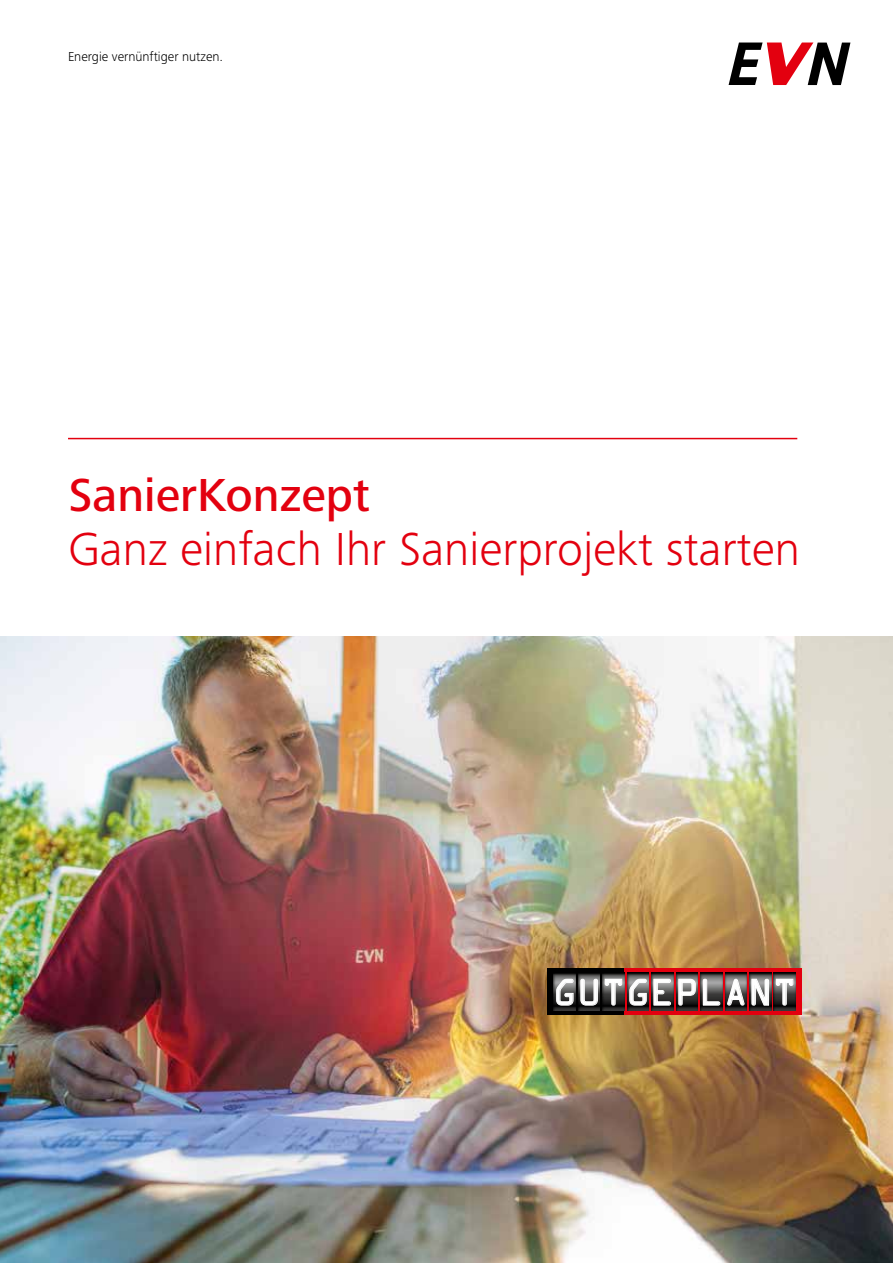
<style>
.page{position:relative;width:893px;height:1263px;background:#fff}
.page>*{position:absolute;margin:0;border:0;box-sizing:border-box;transform-origin:0 0}
.t1{font:300 48px "Frutiger Nextfor EVN";color:#e3000f}
.t2{font:500 48px "Frutiger Next LTW1 G";color:#e3000f}
.t3{font:33.3px "OCRA Std";letter-spacing:.01em;color:#fff}
.t4{font:300 13.5px "Frutiger Nextfor EVN";color:#000}
</style>
<div class="page">
<img style="left:0;top:637px;width:893px;height:626px">
<hr style="left:68px;top:438px;width:729px;height:1px;background:#e3000f">
<div style="left:548px;top:968px;width:125px;height:47px;background:#000"></div>
<svg style="left:624px;top:968px;width:177px;height:47px;background:#be0713"></svg>
<img style="left:578px;top:973px;width:22px;height:38px">
<img style="left:603px;top:973px;width:21px;height:38px">
<img style="left:554px;top:973px;width:21px;height:38px">
<img style="left:627px;top:973px;width:22px;height:38px">
<img style="left:652px;top:973px;width:21px;height:38px">
<img style="left:676px;top:973px;width:22px;height:38px">
<img style="left:701px;top:973px;width:21px;height:38px">
<img style="left:725px;top:973px;width:22px;height:38px">
<img style="left:749px;top:973px;width:22px;height:38px">
<svg style="left:556px;top:979px;width:17px;height:26px"></svg>
<svg style="left:703px;top:979px;width:17px;height:26px"></svg>
<svg style="left:727px;top:979px;width:17px;height:26px"></svg>
<svg style="left:752px;top:979px;width:17px;height:26px"></svg>
<img style="left:774px;top:973px;width:21px;height:38px">
<svg style="left:624px;top:1011px;width:171px;height:1px"></svg>
<svg style="left:776px;top:979px;width:17px;height:26px"></svg>
<svg style="left:678px;top:979px;width:18px;height:26px"></svg>
<svg style="left:581px;top:979px;width:17px;height:26px"></svg>
<svg style="left:654px;top:979px;width:17px;height:26px"></svg>
<svg style="left:605px;top:979px;width:17px;height:26px"></svg>
<svg style="left:629px;top:979px;width:18px;height:26px"></svg>
<svg style="left:729px;top:43px;width:121px;height:42px"></svg>
<p class="t4" style="left:68px;top:48px;width:157px">Energie vernünftiger nutzen.</p>
<p class="t2" style="left:68px;top:467px;width:303px">SanierKonzept</p>
<p class="t1" style="left:68px;top:521px;width:733px">Ganz einfach Ihr Sanierprojekt starten</p>
<p class="t3" style="left:553px;top:978px;width:245px">GUTGEPLANT</p>
</div>
